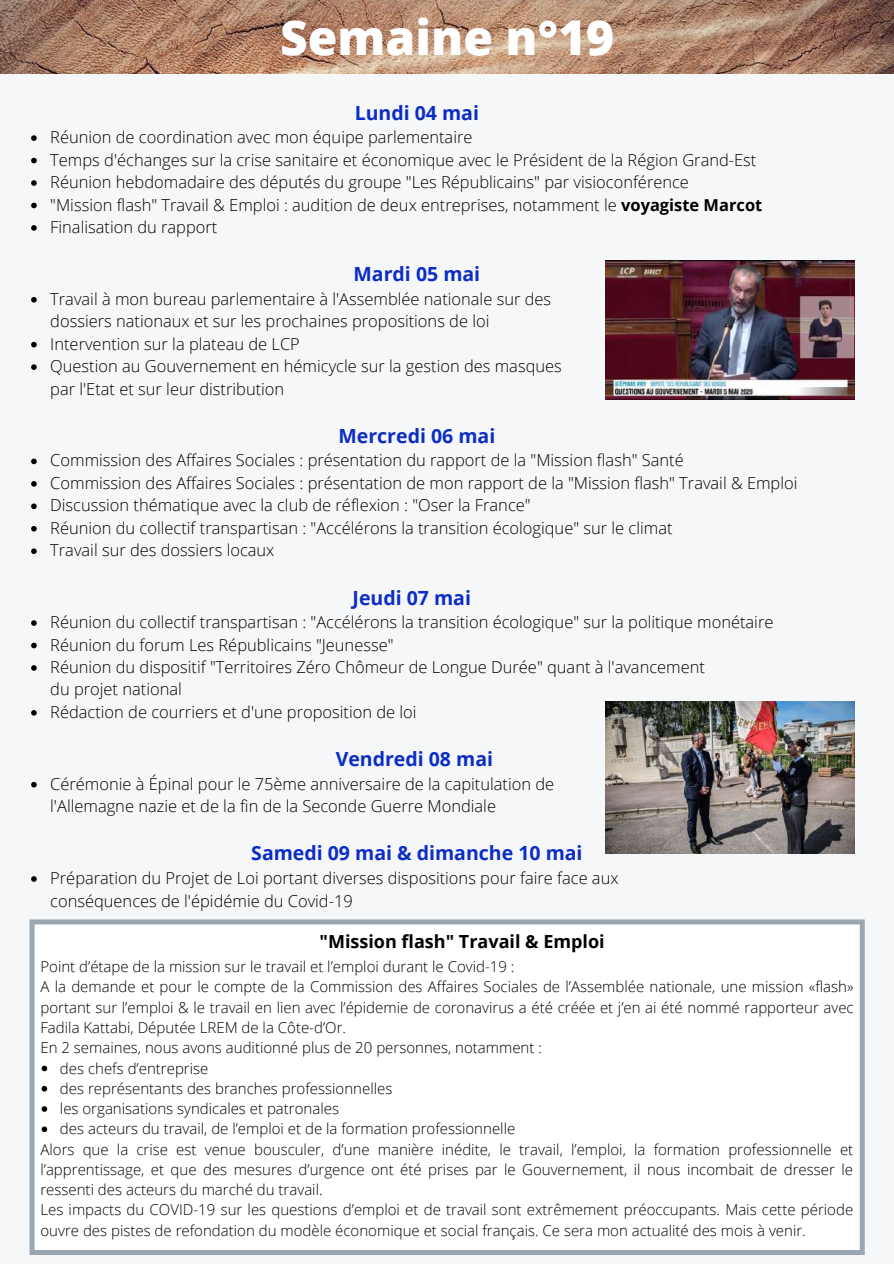
<style>
.page{position:relative;width:894px;height:1264px;background:#fff}
.page>*{position:absolute;margin:0;border:0;box-sizing:border-box;transform-origin:0 0}
.t1{font:800 48px "Open Sans";color:#fff}
.t2{font:700 19.5px "Open Sans";color:#0c2dc4}
.t3{font:700 18px "Open Sans";color:#000}
.t4{font:300 16.5px/22.5px "Open Sans";color:#000}
.t5{font:300 15px/20.2px "Open Sans";color:#000}
.s1{font-weight:700}
</style>
<div class="page">
<div style="left:0;top:0;width:893px;height:1263px;background:#f6f7f9"></div>
<svg style="left:31px;top:135px;width:6px;height:6px"></svg>
<svg style="left:31px;top:158px;width:6px;height:5px"></svg>
<svg style="left:31px;top:180px;width:6px;height:6px"></svg>
<svg style="left:31px;top:203px;width:6px;height:5px"></svg>
<svg style="left:31px;top:225px;width:6px;height:6px"></svg>
<svg style="left:31px;top:297px;width:6px;height:5px"></svg>
<svg style="left:31px;top:342px;width:6px;height:5px"></svg>
<svg style="left:31px;top:364px;width:6px;height:6px"></svg>
<svg style="left:31px;top:458px;width:6px;height:6px"></svg>
<svg style="left:31px;top:481px;width:6px;height:5px"></svg>
<svg style="left:31px;top:503px;width:6px;height:6px"></svg>
<svg style="left:31px;top:526px;width:6px;height:5px"></svg>
<svg style="left:31px;top:548px;width:6px;height:6px"></svg>
<svg style="left:31px;top:620px;width:6px;height:6px"></svg>
<svg style="left:31px;top:642px;width:6px;height:6px"></svg>
<svg style="left:31px;top:665px;width:6px;height:5px"></svg>
<svg style="left:31px;top:710px;width:6px;height:5px"></svg>
<svg style="left:31px;top:782px;width:6px;height:5px"></svg>
<svg style="left:31px;top:876px;width:6px;height:5px"></svg>
<img style="left:0;top:0;width:893px;height:73px">
<div style="left:30px;top:919px;width:834px;height:335px;background:#fff"></div>
<svg style="left:42px;top:1065px;width:5px;height:6px"></svg>
<svg style="left:42px;top:1085px;width:5px;height:6px"></svg>
<svg style="left:42px;top:1106px;width:5px;height:5px"></svg>
<svg style="left:42px;top:1126px;width:5px;height:6px"></svg>
<img style="left:605px;top:701px;width:249px;height:152px">
<img style="left:605px;top:260px;width:249px;height:140px">
<h1 class="t1" style="left:280px;top:4px;width:335px">Semaine n°19</h1>
<p class="t2" style="left:354px;top:99px;width:126px">Lundi 04 mai</p>
<p class="t4" style="left:50px;top:125px;width:713px">Réunion de coordination avec mon équipe parlementaire<br>Temps d'échanges sur la crise sanitaire et économique avec le Président de la Région Grand-Est Réunion hebdomadaire des députés du groupe "Les Républicains" par visioconférence<br>"Mission flash" Travail &amp; Emploi : audition de deux entreprises, notamment le <span class="s1">voyagiste Marcot </span>Finalisation du rapport</p>
<p class="t2" style="left:353px;top:260px;width:128px">Mardi 05 mai</p>
<p class="t4" style="left:50px;top:309px;width:440px">dossiers nationaux et sur les prochaines propositions de loi</p>
<p class="t4" style="left:50px;top:287px;width:502px">Travail à mon bureau parlementaire à l'Assemblée nationale sur des</p>
<p class="t4" style="left:50px;top:332px;width:513px">Intervention sur la plateau de LCP<br>Question au Gouvernement en hémicycle sur la gestion des masques</p>
<p class="t4" style="left:50px;top:377px;width:235px">par l'Etat et sur leur distribution</p>
<p class="t2" style="left:338px;top:422px;width:158px">Mercredi 06 mai</p>
<p class="t4" style="left:50px;top:449px;width:748px">Commission des Affaires Sociales : présentation du rapport de la "Mission flash" Santé<br>Commission des Affaires Sociales : présentation de mon rapport de la "Mission flash" Travail &amp; Emploi Discussion thématique avec la club de réflexion : "Oser la France"<br>Réunion du collectif transpartisan : "Accélérons la transition écologique" sur le climat<br>Travail sur des dossiers locaux</p>
<p class="t2" style="left:352px;top:583px;width:120px">Jeudi 07 mai</p>
<p class="t4" style="left:50px;top:610px;width:724px">Réunion du collectif transpartisan : "Accélérons la transition écologique" sur la politique monétaire<br>Réunion du forum Les Républicains "Jeunesse"<br>Réunion du dispositif "Territoires Zéro Chômeur de Longue Durée" quant à l'avancement</p>
<p class="t4" style="left:50px;top:700px;width:368px">Rédaction de courriers et d'une proposition de loi</p>
<p class="t4" style="left:50px;top:677px;width:133px">du projet national</p>
<p class="t2" style="left:335px;top:745px;width:159px">Vendredi 08 mai</p>
<p class="t4" style="left:50px;top:794px;width:447px">l'Allemagne nazie et de la fin de la Seconde Guerre Mondiale</p>
<p class="t2" style="left:251px;top:839px;width:333px">Samedi 09 mai &amp; dimanche 10 mai</p>
<p class="t4" style="left:50px;top:888px;width:304px">conséquences de l'épidémie du Covid-19</p>
<p class="t4" style="left:50px;top:772px;width:505px">Cérémonie à Épinal pour le 75ème anniversaire de la capitulation de</p>
<p class="t4" style="left:50px;top:866px;width:569px">Préparation du Projet de Loi portant diverses dispositions pour faire face aux</p>
<p class="t3" style="left:319px;top:929px;width:287px">"Mission flash" Travail &amp; Emploi</p>
<p class="t5" style="left:40px;top:956px;width:814px">Point d’étape de la mission sur le travail et l’emploi durant le Covid-19 :<br>A la demande et pour le compte de la Commission des Affaires Sociales de l’Assemblée nationale, une mission «flash» portant sur l’emploi &amp; le travail en lien avec l’épidemie de coronavirus a été créée et j’en ai été nommé rapporteur avec Fadila Kattabi, Députée LREM de la Côte-d’Or.<br>En 2 semaines, nous avons auditionné plus de 20 personnes, notamment :</p>
<p class="t5" style="left:60px;top:1057px;width:456px">des chefs d’entreprise<br>des représentants des branches professionnelles<br>les organisations syndicales et patronales<br>des acteurs du travail, de l’emploi et de la formation professionnelle</p>
<p class="t5" style="left:40px;top:1138px;width:814px">Alors que la crise est venue bousculer, d’une manière inédite, le travail, l’emploi, la formation professionnelle et l’apprentissage, et que des mesures d’urgence ont été prises par le Gouvernement, il nous incombait de dresser le ressenti des acteurs du marché du travail.<br>Les impacts du COVID-19 sur les questions d’emploi et de travail sont extrêmement préoccupants. Mais cette période ouvre des pistes de refondation du modèle économique et social français. Ce sera mon actualité des mois à venir.</p>
</div>
